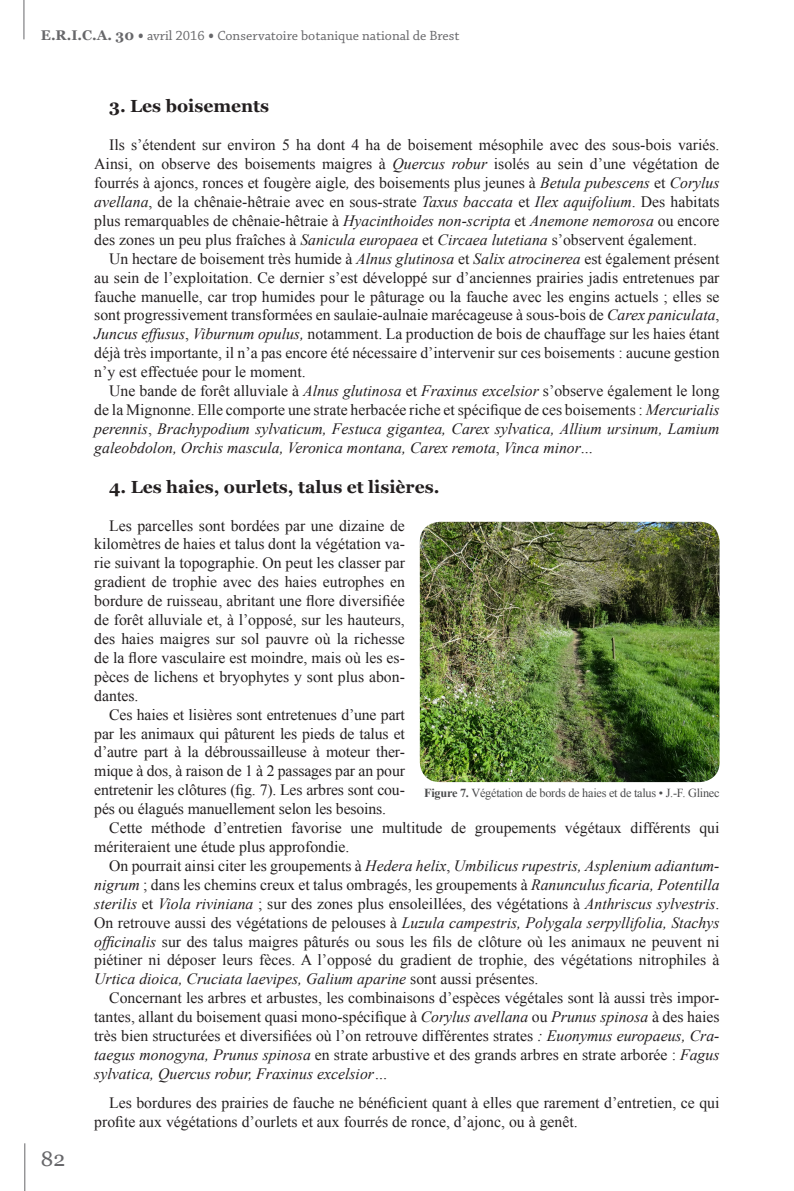
<style>
.page{position:relative;width:794px;height:1191px;background:#fff}
.page>*{position:absolute;margin:0;border:0;box-sizing:border-box;transform-origin:0 0}
.t1{font:21px "Georgia";color:#67676a}
.t2{font:700 17.5px "Georgia";color:#231f20}
.t3{font:15.75px/18.9px "Times New Roman";color:#231f20;text-align:justify}
.t4{font:italic 15.75px/18.9px "Times New Roman";color:#231f20;text-align:justify}
.t5{font:14px "Chaparral Pro";color:#67676a}
.t6{font:12.25px "Times New Roman";letter-spacing:-.02em;color:#4b4c4d}
.s1{font-family:"Georgia";font-weight:700}
.s2{font-weight:700;font-size:15.92px}
.s3{font-style:italic}
.s4{font-style:normal}
.s5{font-weight:700}
</style>
<div class="page">
<hr style="left:24px;top:1143px;width:1px;height:48px;background:#67676a">
<hr style="left:23px;top:0;width:1px;height:39px;background:#67676a">
<img style="left:420px;top:522px;width:299px;height:260px">
<p class="t5" style="left:41px;top:27px;width:420px"><span class="s1">E.R.I.C.A. 30</span> <span class="s2">•</span> avril 2016 <span class="s2">•</span> Conservatoire botanique national de Brest</p>
<h1 class="t1" style="left:41px;top:1146px;width:26px">82</h1>
<p class="t2" style="left:109px;top:95px;width:161px">3. Les boisements</p>
<p class="t3" style="left:94px;top:135px;width:627px;text-indent:15px">Ils s’étendent sur environ 5 ha dont 4 ha de boisement mésophile avec des sous-bois variés.<br>Ainsi, on observe des boisements maigres à <span class="s3">Quercus robur</span> isolés au sein d’une végétation de fourrés à ajoncs, ronces et fougère aigle<span class="s3">,</span> des boisements plus jeunes à <span class="s3">Betula pubescens</span> et <span class="s3">Corylus avellana</span>, de la chênaie-hêtraie avec en sous-strate <span class="s3">Taxus baccata</span> et <span class="s3">Ilex aquifolium</span>. Des habitats plus remarquables de chênaie-hêtraie à <span class="s3">Hyacinthoides non-scripta</span> et <span class="s3">Anemone nemorosa</span> ou encore des zones un peu plus fraîches à <span class="s3">Sanicula europaea</span> et <span class="s3">Circaea lutetiana</span> s’observent également.</p>
<p class="t3" style="left:94px;top:249px;width:627px;text-indent:15px">Un hectare de boisement très humide à <span class="s3">Alnus glutinosa</span> et <span class="s3">Salix atrocinerea</span> est également présent au sein de l’exploitation. Ce dernier s’est développé sur d’anciennes prairies jadis entretenues par fauche manuelle, car trop humides pour le pâturage ou la fauche avec les engins actuels ; elles se sont progressivement transformées en saulaie-aulnaie marécageuse à sous-bois de <span class="s3">Carex paniculata</span>, <span class="s3">Juncus effusus</span>, <span class="s3">Viburnum opulus,</span> notamment. La production de bois de chauffage sur les haies étant déjà très importante, il n’a pas encore été nécessaire d’intervenir sur ces boisements : aucune gestion n’y est effectuée pour le moment.</p>
<p class="t4" style="left:94px;top:381px;width:627px;text-indent:15px"><span class="s4">Une bande de forêt alluviale à</span> Alnus glutinosa <span class="s4">et</span> Fraxinus excelsior <span class="s4">s’observe également le long de la Mignonne. Elle comporte une strate herbacée riche et spécifique de ces boisements :</span> Mercurialis perennis<span class="s4">,</span> Brachypodium sylvaticum, Festuca gigantea, Carex sylvatica, Allium ursinum, Lamium galeobdolon, Orchis mascula, Veronica montana, Carex remota<span class="s4">,</span> Vinca minor<span class="s4">...</span></p>
<p class="t2" style="left:109px;top:475px;width:332px">4. Les haies, ourlets, talus et lisières.</p>
<p class="t3" style="left:94px;top:515px;width:312px;text-indent:15px">Les parcelles sont bordées par une dizaine de kilomètres de haies et talus dont la végétation va&shy;rie suivant la topographie. On peut les classer par gradient de trophie avec des haies eutrophes en bordure de ruisseau, abritant une flore diversifiée de forêt alluviale et, à l’opposé, sur les hauteurs, des haies maigres sur sol pauvre où la richesse de la flore vasculaire est moindre, mais où les es&shy;pèces de lichens et bryophytes y sont plus abon&shy;dantes.</p>
<p class="t3" style="left:94px;top:704px;width:312px;text-indent:15px">Ces haies et lisières sont entretenues d’une part par les animaux qui pâturent les pieds de talus et d’autre part à la débroussailleuse à moteur ther&shy;mique à dos, à raison de 1 à 2 passages par an pour entretenir les clôtures (fig. 7). Les arbres sont cou&shy;pés ou élagués manuellement selon les besoins.</p>
<p class="t3" style="left:94px;top:818px;width:627px;text-indent:15px">Cette méthode d’entretien favorise une multitude de groupements végétaux différents qui mériteraient une étude plus approfondie.</p>
<p class="t3" style="left:94px;top:856px;width:627px;text-indent:15px">On pourrait ainsi citer les groupements à <span class="s3">Hedera helix</span>, <span class="s3">Umbilicus rupestris, Asplenium adiantum&shy;nigrum</span> ; dans les chemins creux et talus ombragés, les groupements à <span class="s3">Ranunculus ficaria, Potentilla sterilis</span> et <span class="s3">Viola riviniana</span> ; sur des zones plus ensoleillées, des végétations à <span class="s3">Anthriscus sylvestris</span>.<br>On retrouve aussi des végétations de pelouses à <span class="s3">Luzula campestris, Polygala serpyllifolia, Stachys officinalis</span> sur des talus maigres pâturés ou sous les fils de clôture où les animaux ne peuvent ni piétiner ni déposer leurs fèces. A l’opposé du gradient de trophie, des végétations nitrophiles à <span class="s3">Urtica dioica, Cruciata laevipes, Galium aparine</span> sont aussi présentes.</p>
<p class="t3" style="left:94px;top:988px;width:627px;text-indent:15px">Concernant les arbres et arbustes, les combinaisons d’espèces végétales sont là aussi très impor&shy;tantes, allant du boisement quasi mono-spécifique à <span class="s3">Corylus avellana</span> ou <span class="s3">Prunus spinosa</span> à des haies très bien structurées et diversifiées où l’on retrouve différentes strates <span class="s3">: Euonymus europaeus, Cra&shy;taegus monogyna, Prunus spinosa</span> en strate arbustive et des grands arbres en strate arborée : <span class="s3">Fagus sylvatica, Quercus robur, Fraxinus excelsior…</span></p>
<p class="t3" style="left:94px;top:1092px;width:627px;text-indent:15px">Les bordures des prairies de fauche ne bénéficient quant à elles que rarement d’entretien, ce qui profite aux végétations d’ourlets et aux fourrés de ronce, d’ajonc, ou à genêt.</p>
<p class="t6" style="left:424px;top:785px;width:297px"><span class="s5">Figure 7.</span> Végétation de bords de haies et de talus • J.-F. Glinec</p>
</div>
